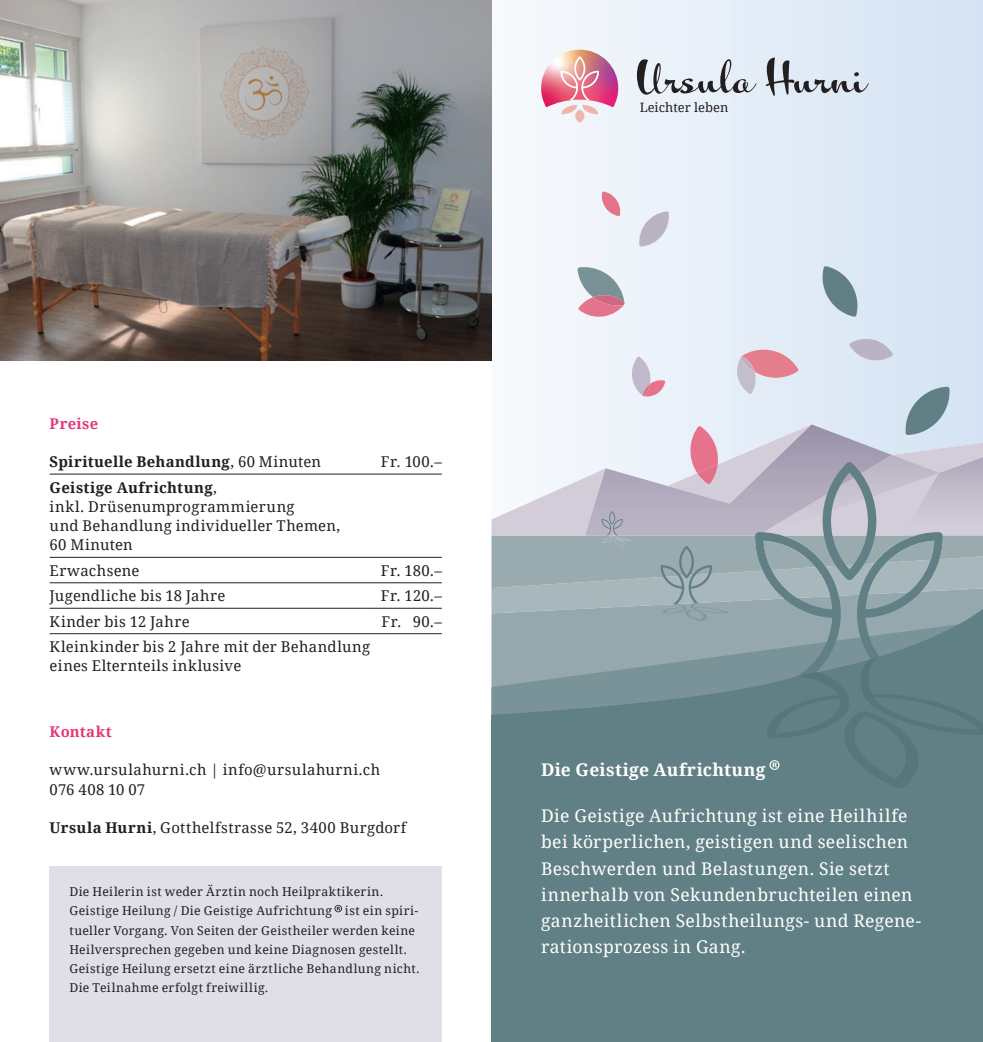
<style>
.page{position:relative;width:983px;height:1042px;background:#fff}
.page>*{position:absolute;margin:0;border:0;box-sizing:border-box;transform-origin:0 0}
.t1{font:17.5px/26.2px "Droid Serif";letter-spacing:.025em;color:#fff}
.t2{font:700 17.5px "Droid Serif";letter-spacing:.02em;color:#fff}
.t3{font:14.88px/19.2px "Droid Serif";letter-spacing:.025em;color:#231f20}
.t4{font:700 14.88px "Droid Serif";letter-spacing:.02em;color:#231f20}
.t5{font:700 14.88px "Droid Serif";letter-spacing:.015em;color:#e4387a}
.t6{font:12.95px "Droid Serif";color:#231f20}
.t7{font:12.25px/19.2px "Droid Serif";letter-spacing:.03em;color:#231f20}
.s1{font-weight:400}
.s2{font-weight:700}
</style>
<div class="page">
<svg style="left:491px;top:0;width:491px;height:338px"></svg>
<svg style="left:821px;top:266px;width:37px;height:51px;background:#94abb3"></svg>
<svg style="left:601px;top:191px;width:19px;height:25px"></svg>
<svg style="left:577px;top:267px;width:47px;height:50px"></svg>
<svg style="left:638px;top:211px;width:31px;height:36px"></svg>
<svg style="left:491px;top:621px;width:491px;height:111px;background:#7e969b"></svg>
<svg style="left:491px;top:338px;width:491px;height:283px;background:#c2c8d1"></svg>
<div style="left:491px;top:732px;width:491px;height:310px;background:#618085"></div>
<hr style="left:50px;top:474px;width:314px;height:1px;background:#231f20">
<hr style="left:364px;top:474px;width:77px;height:1px;background:#231f20">
<hr style="left:50px;top:557px;width:314px;height:1px;background:#231f20">
<hr style="left:364px;top:557px;width:77px;height:1px;background:#231f20">
<hr style="left:50px;top:582px;width:314px;height:1px;background:#231f20">
<hr style="left:364px;top:582px;width:77px;height:1px;background:#231f20">
<hr style="left:50px;top:608px;width:314px;height:1px;background:#231f20">
<hr style="left:364px;top:608px;width:77px;height:1px;background:#231f20">
<hr style="left:50px;top:633px;width:314px;height:1px;background:#231f20">
<hr style="left:364px;top:633px;width:77px;height:1px;background:#231f20">
<svg style="left:636px;top:59px;width:120px;height:36px;background:#bcc1c8"></svg>
<svg style="left:765px;top:58px;width:103px;height:38px;background:#b8bfc9"></svg>
<img style="left:541px;top:50px;width:77px;height:73px">
<img style="left:0;top:0;width:491px;height:360px">
<svg style="left:766px;top:656px;width:216px;height:114px"></svg>
<div style="left:50px;top:867px;width:391px;height:175px;background:#e0dee6"></div>
<svg style="left:334px;top:905px;width:8px;height:7px"></svg>
<p class="t6" style="left:639px;top:100px;width:90px">Leichter leben</p>
<p class="t5" style="left:50px;top:415px;width:50px">Preise</p>
<p class="t4" style="left:50px;top:453px;width:273px">Spirituelle Behandlung<span class="s1">, 60 Minuten</span></p>
<p class="t3" style="left:381px;top:452px;width:62px">Fr. 100.–</p>
<p class="t3" style="left:50px;top:478px;width:292px"><span class="s2">Geistige Aufrichtung</span>,<br>inkl. Drüsenumprogrammierung<br>und Behandlung individueller Themen,<br>60 Minuten</p>
<p class="t3" style="left:50px;top:561px;width:91px">Erwachsene</p>
<p class="t3" style="left:380px;top:561px;width:62px">Fr. 180.–</p>
<p class="t3" style="left:50px;top:586px;width:177px">Jugendliche bis 18 Jahre</p>
<p class="t3" style="left:380px;top:586px;width:63px">Fr. 120.–</p>
<p class="t3" style="left:50px;top:612px;width:142px">Kinder bis 12 Jahre</p>
<p class="t3" style="left:381px;top:612px;width:62px">Fr. 90.–</p>
<p class="t3" style="left:50px;top:637px;width:322px">Kleinkinder bis 2 Jahre mit der Behandlung eines Elternteils inklusive</p>
<p class="t5" style="left:50px;top:723px;width:64px">Kontakt</p>
<p class="t3" style="left:50px;top:760px;width:332px">www.ursulahurni.ch | info@ursulahurni.ch<br>076 408 10 07</p>
<p class="t3" style="left:50px;top:818px;width:358px"><span class="s2">Ursula Hurni</span>, Gotthelfstrasse 52, 3400 Burgdorf</p>
<p class="t7" style="left:69px;top:882px;width:351px">Die Heilerin ist weder Ärztin noch Heilpraktikerin.<br>Geistige Heilung / Die Geistige Aufrichtung ist ein spiri&shy;tueller Vorgang. Von Seiten der Geistheiler werden keine Heilversprechen gegeben und keine Diagnosen gestellt.<br>Geistige Heilung ersetzt eine ärztliche Behandlung nicht.<br>Die Teilnahme erfolgt freiwillig.</p>
<p class="t2" style="left:541px;top:759px;width:226px">Die Geistige Aufrichtung</p>
<p class="t1" style="left:541px;top:803px;width:381px">Die Geistige Aufrichtung ist eine Heilhilfe bei körperlichen, geistigen und seelischen Beschwerden und Belastungen. Sie setzt innerhalb von Sekundenbruchteilen einen ganzheitlichen Selbstheilungs- und Regene&shy;rationsprozess in Gang.</p>
</div>
